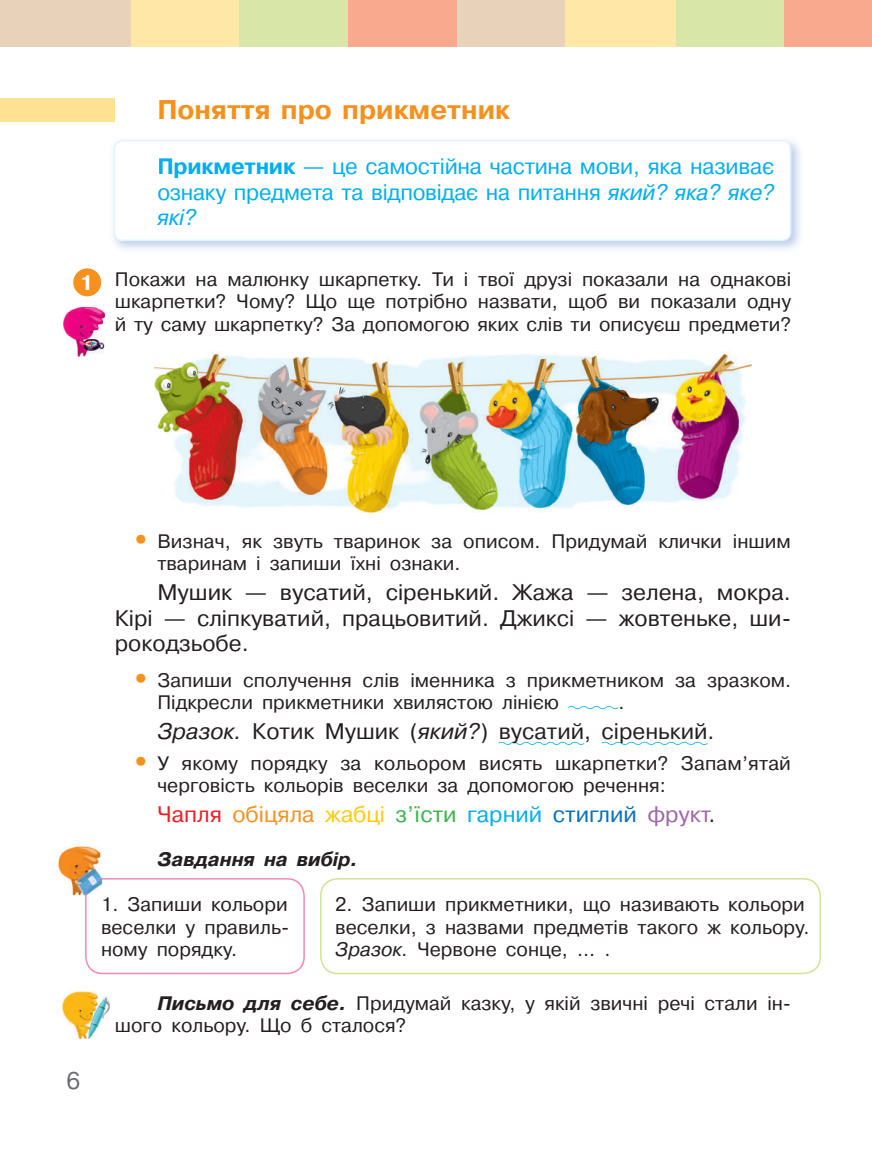
<style>
.page{position:relative;width:872px;height:1149px;background:#fff}
.page>*{position:absolute;margin:0;border:0;box-sizing:border-box;transform-origin:0 0}
.t1{font:700 27px "Pragmatica C";color:#f6911e}
.t2{font:24px "Pragmatica C";color:#6c6d70}
.t3{font:22.5px/25.5px "Pragmatica C";color:#231f20;text-align:justify}
.t4{font:22.5px/25.5px "Pragmatica C";letter-spacing:-.01em;color:#00aeef;text-align:justify}
.t5{font:22.5px "Pragmatica C";color:#f6911e}
.t6{font:700 21px "Pragmatica C";color:#fff}
.t7{font:19.5px/22.5px "Pragmatica C";color:#231f20}
.t8{font:italic 700 19.5px "Pragmatica C";color:#231f20}
.s1{font-weight:700}
.s2{font-style:italic}
.s3{font-size:45px;color:#f6911e}
.s4{color:#ee1d23}
.s5{color:#feca0a}
.s6{color:#3ab54a}
.s7{color:#00aeef}
.s8{color:#0072bc}
.s9{color:#a065aa}
.s10{color:#231f20}
.s11{font-weight:700;font-style:italic}
</style>
<div class="page">
<div style="left:130px;top:0;width:109px;height:47px;background:#ffe7a7"></div>
<div style="left:239px;top:0;width:109px;height:47px;background:#d8e7a7"></div>
<div style="left:675px;top:0;width:109px;height:47px;background:#d8e7a7"></div>
<div style="left:348px;top:0;width:109px;height:47px;background:#f8a98e"></div>
<div style="left:784px;top:0;width:88px;height:47px;background:#f8a98e"></div>
<div style="left:0;top:0;width:130px;height:47px;background:#e8d3ba"></div>
<div style="left:457px;top:0;width:108px;height:47px;background:#e8d3ba"></div>
<div style="left:565px;top:0;width:110px;height:47px;background:#ffe7a7"></div>
<svg style="left:498px;top:741px;width:86px;height:3px"></svg>
<svg style="left:601px;top:741px;width:107px;height:3px"></svg>
<img style="left:155px;top:351px;width:596px;height:161px">
<svg style="left:568px;top:706px;width:50px;height:2px"></svg>
<svg style="left:85px;top:878px;width:220px;height:95px"></svg>
<svg style="left:320px;top:878px;width:501px;height:95px"></svg>
<div style="left:1px;top:98px;width:114px;height:23px;background:#ffe192"></div>
<svg style="left:113px;top:140px;width:678px;height:101px"></svg>
<div style="left:73px;top:268px;width:28px;height:28px;background:#f6911e;border-radius:50%"></div>
<img style="left:64px;top:307px;width:41px;height:49px">
<img style="left:58px;top:846px;width:44px;height:49px">
<img style="left:85px;top:877px;width:17px;height:18px">
<img style="left:63px;top:991px;width:47px;height:46px">
<p class="t6" style="left:80px;top:271px;width:15px">1</p>
<h1 class="t1" style="left:157px;top:94px;width:354px">Поняття про прикметник</h1>
<p class="t4" style="left:157px;top:154px;width:618px"><span class="s1">Прикметник</span> — це самостійна частина мови, яка називає ознаку предмета та відповідає на питання <span class="s2">який? яка? яке? які?</span></p>
<p class="t7" style="left:115px;top:268px;width:678px;text-align:justify">Покажи на малюнку шкарпетку. Ти і твої друзі показали на однакові шкарпетки? Чому? Що ще потрібно назвати, щоб ви показали одну й ту саму шкарпетку? За допомогою яких слів ти описуєш предмети?</p>
<p class="t2" style="left:67px;top:1066px;width:15px">6</p>
<p class="t7" style="left:157px;top:530px;width:635px;text-indent:-30px"><span class="s3">•</span> Визнач, як звуть тваринок за описом. Придумай клички іншим тваринам і запиши їхні ознаки.</p>
<p class="t3" style="left:115px;top:579px;width:678px;text-indent:43px">Мушик — вусатий, сіренький. Жажа — зелена, мокра.<br>Кірі — сліпкуватий, працьовитий. Джиксі — жовтеньке, ши&shy;рокодзьобе.</p>
<p class="t7" style="left:157px;top:668px;width:635px;text-indent:-30px"><span class="s3">•</span> Запиши сполучення слів іменника з прикметником за зразком.<br>Підкресли прикметники хвилястою лінією</p>
<p class="t7" style="left:618px;top:691px;width:8px">.</p>
<p class="t3" style="left:157px;top:718px;width:558px"><span class="s2">Зразок.</span> Котик Мушик (<span class="s2">який?</span>) вусатий, сіренький.</p>
<p class="t7" style="left:157px;top:751px;width:635px;text-indent:-30px"><span class="s3">•</span> У якому порядку за кольором висять шкарпетки? Запам’ятай черговість кольорів веселки за допомогою речення:</p>
<p class="t5" style="left:157px;top:801px;width:559px"><span class="s4">Чапля</span> обіцяла <span class="s5">жабці</span> <span class="s6">з’їсти</span> <span class="s7">гарний</span> <span class="s8">стиглий</span> <span class="s9">фрукт</span><span class="s10">.</span></p>
<p class="t8" style="left:157px;top:848px;width:202px">Завдання на вибір.</p>
<p class="t7" style="left:101px;top:893px;width:190px;text-align:justify">1. Запиши кольори веселки у правиль&shy;ному порядку.</p>
<p class="t7" style="left:335px;top:893px;width:476px">2. Запиши прикметники, що називають кольори веселки, з назвами предметів такого ж кольору.<br><span class="s2">Зразок.</span> Червоне сонце, ... .</p>
<p class="t7" style="left:115px;top:991px;width:678px;text-indent:43px"><span class="s11">Письмо для себе.</span> Придумай казку, у якій звичні речі стали ін&shy;шого кольору. Що б сталося?</p>
</div>
